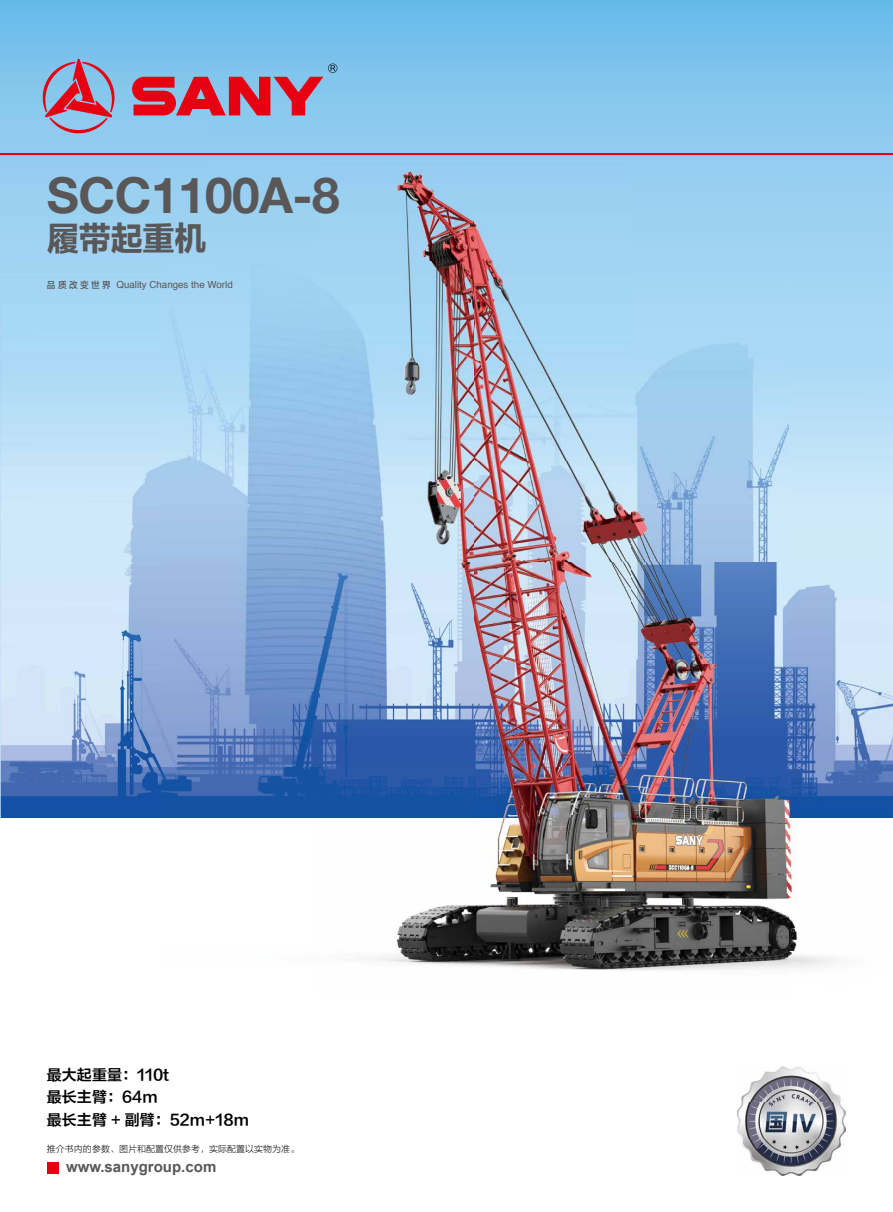
<style>
.page{position:relative;width:893px;height:1212px;background:#fff}
.page>*{position:absolute;margin:0;border:0;box-sizing:border-box;transform-origin:0 0}
.t1{font:700 49.5px "Helvetica Neue";letter-spacing:-.01em;color:#595757}
.t2{font:33.15px "FZLTDHK GBK1 0";letter-spacing:-.01em;color:#595757}
.t3{font:15px/22.5px "FZLTZCHK GBK1 0";color:#000}
.t4{font:700 15px "Arial";color:#595757}
.t5{font:9.75px "Helvetica";color:#595757}
.t6{font:9px "FZLTKHK GBK1 0";color:#000}
.s1{font-family:"FZLTHDB SC GB1 4";font-size:9px}
</style>
<div class="page">
<img style="left:0;top:561px;width:161px;height:257px">
<div style="left:0;top:0;width:893px;height:72px;background:linear-gradient(to bottom,#64baea,#80c4ed)"></div>
<img style="left:161px;top:162px;width:732px;height:809px">
<svg style="left:41px;top:59px;width:75px;height:74px;background:#a489aa"></svg>
<svg style="left:132px;top:64px;width:205px;height:51px;background:#ac7291"></svg>
<hr style="left:0;top:153px;width:893px;height:2px;background:#e60012">
<div style="left:47px;top:1162px;width:12px;height:11px;background:#e60012"></div>
<img style="left:737px;top:1067px;width:109px;height:108px">
<h1 class="t1" style="left:47px;top:156px;width:294px">SCC1100A-8</h1>
<h2 class="t2" style="left:47px;top:220px;width:161px">履带起重机</h2>
<p class="t5" style="left:47px;top:277px;width:187px"><span class="s1">品 质 改 变 世 界</span> Quality Changes the World</p>
<p class="t3" style="left:47px;top:1064px;width:204px">最大起重量：110t<br>最长主臂：64m<br>最长主臂 + 副臂：52m+18m</p>
<p class="t4" style="left:66px;top:1156px;width:152px">www.sanygroup.com</p>
<p class="t6" style="left:47px;top:1144px;width:254px">推介书内的参数、图片和配置仅供参考，实际配置以实物为准。</p>
</div>
